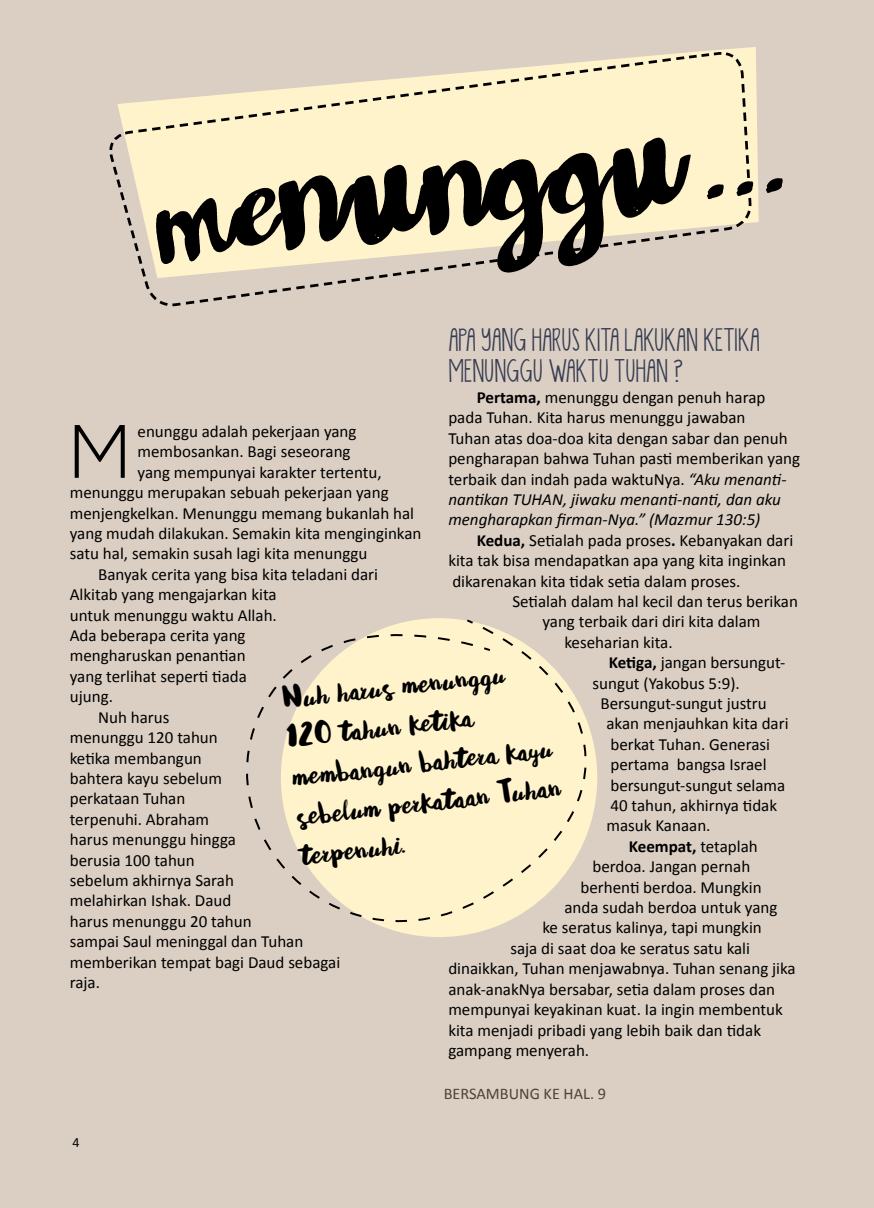
<style>
.page{position:relative;width:874px;height:1208px;background:#fff}
.page>*{position:absolute;margin:0;border:0;box-sizing:border-box;transform-origin:0 0}
.t1{font:170.2px "Asmae one";color:#000}
.t2{font:300 75.4px "Nexa";color:#000}
.t3{font:32.8px/39.4px "Andrea 2";color:#000}
.t4{font:26px/31.2px "KG Skinny Latte";color:#363c52}
.t5{font:17px/20.4px "Calibri";color:#000}
.t6{font:700 17px "Calibri";color:#000}
.t7{font:16.2px "Calibri";color:#000}
.t8{font:14px "Calibri";color:#000}
.s1{font-weight:700}
.s2{font-style:italic}
.s3{font-weight:400}
</style>
<div class="page">
<div style="left:0;top:0;width:873px;height:1208px;background:#dbcfc3"></div>
<svg style="left:708px;top:47px;width:50px;height:176px"></svg>
<svg style="left:720px;top:50px;width:23px;height:1px"></svg>
<svg style="left:109px;top:51px;width:643px;height:256px"></svg>
<svg style="left:246px;top:728px;width:235px;height:209px"></svg>
<svg style="left:496px;top:629px;width:101px;height:259px"></svg>
<svg style="left:255px;top:618px;width:241px;height:282px"></svg>
<h1 class="t1" style="left:145px;top:129px;width:633px;rotate:-6deg">menunggu...</h1>
<h3 class="t4" style="left:448px;top:325px;width:311px">APA YANG HARUS KITA LAKUKAN KETIKA<br>MENUNGGU WAKTU TUHAN ?</h3>
<p class="t5" style="left:448px;top:387px;width:353px;text-indent:28px"><span class="s1">Pertama,</span> menunggu dengan penuh harap pada Tuhan. Kita harus menunggu jawaban<br>Tuhan atas doa-doa kita dengan sabar dan penuh pengharapan bahwa Tuhan pasti memberikan yang terbaik dan indah pada waktuNya. <span class="s2">“Aku menanti&shy;nantikan TUHAN, jiwaku menanti-nanti, dan aku mengharapkan firman-Nya.” (Mazmur 130:5)</span></p>
<p class="t5" style="left:448px;top:530px;width:346px;text-indent:28px"><span class="s1">Kedua,</span> Setialah pada proses<span class="s1">.</span> Kebanyakan dari kita tak bisa mendapatkan apa yang kita inginkan dikarenakan kita tidak setia dalam proses.</p>
<p class="t5" style="left:512px;top:591px;width:287px">Setialah dalam hal kecil dan terus berikan</p>
<p class="t5" style="left:542px;top:611px;width:219px">yang terbaik dari diri kita dalam</p>
<p class="t5" style="left:564px;top:632px;width:110px">keseharian kita.</p>
<p class="t5" style="left:608px;top:652px;width:178px"><span class="s1">Ketiga,</span> jangan bersungut-</p>
<p class="t5" style="left:592px;top:673px;width:149px">sungut (Yakobus 5:9).</p>
<p class="t5" style="left:600px;top:693px;width:168px">Bersungut-sungut justru</p>
<p class="t5" style="left:606px;top:713px;width:183px">akan menjauhkan kita dari</p>
<p class="t5" style="left:610px;top:734px;width:161px">berkat Tuhan. Generasi</p>
<p class="t5" style="left:610px;top:754px;width:158px">pertama bangsa Israel</p>
<p class="t5" style="left:610px;top:775px;width:176px">bersungut-sungut selama</p>
<p class="t5" style="left:610px;top:795px;width:168px">40 tahun, akhirnya tidak</p>
<p class="t5" style="left:606px;top:815px;width:105px">masuk Kanaan.</p>
<p class="t6" style="left:628px;top:835px;width:130px">Keempat, <span class="s3">tetaplah</span></p>
<p class="t5" style="left:592px;top:856px;width:159px">berdoa. Jangan pernah</p>
<p class="t5" style="left:580px;top:877px;width:182px">berhenti berdoa. Mungkin</p>
<p class="t5" style="left:564px;top:897px;width:214px">anda sudah berdoa untuk yang</p>
<p class="t5" style="left:542px;top:917px;width:221px">ke seratus kalinya, tapi mungkin</p>
<p class="t5" style="left:510px;top:938px;width:241px">saja di saat doa ke seratus satu kali</p>
<p class="t5" style="left:448px;top:958px;width:349px">dinaikkan, Tuhan menjawabnya. Tuhan senang jika</p>
<p class="t5" style="left:448px;top:979px;width:328px">anak-anakNya bersabar, setia dalam proses dan</p>
<p class="t5" style="left:448px;top:999px;width:336px">mempunyai keyakinan kuat. Ia ingin membentuk</p>
<p class="t5" style="left:448px;top:1019px;width:314px">kita menjadi pribadi yang lebih baik dan tidak</p>
<p class="t5" style="left:448px;top:1040px;width:142px">gampang menyerah.</p>
<h2 class="t2" style="left:70px;top:408px;width:63px">M</h2>
<p class="t5" style="left:137px;top:421px;width:220px">enunggu adalah pekerjaan yang</p>
<p class="t5" style="left:137px;top:441px;width:214px">membosankan. Bagi seseorang</p>
<p class="t5" style="left:137px;top:462px;width:245px">yang mempunyai karakter tertentu,</p>
<p class="t5" style="left:70px;top:482px;width:320px">menunggu merupakan sebuah pekerjaan yang</p>
<p class="t5" style="left:70px;top:503px;width:346px">menjengkelkan. Menunggu memang bukanlah hal</p>
<p class="t5" style="left:70px;top:523px;width:353px">yang mudah dilakukan. Semakin kita menginginkan</p>
<p class="t5" style="left:70px;top:543px;width:299px">satu hal, semakin susah lagi kita menunggu</p>
<p class="t5" style="left:98px;top:564px;width:281px">Banyak cerita yang bisa kita teladani dari</p>
<p class="t5" style="left:70px;top:584px;width:208px">Alkitab yang mengajarkan kita</p>
<p class="t5" style="left:70px;top:605px;width:208px">untuk menunggu waktu Allah.</p>
<p class="t5" style="left:70px;top:625px;width:177px">Ada beberapa cerita yang</p>
<p class="t5" style="left:70px;top:645px;width:177px">mengharuskan penantian</p>
<p class="t5" style="left:70px;top:666px;width:178px">yang terlihat seperti tiada</p>
<p class="t5" style="left:70px;top:686px;width:45px">ujung.</p>
<p class="t5" style="left:98px;top:707px;width:73px">Nuh harus</p>
<p class="t5" style="left:70px;top:727px;width:149px">menunggu 120 tahun</p>
<p class="t5" style="left:70px;top:747px;width:133px">ketika membangun</p>
<p class="t5" style="left:70px;top:768px;width:154px">bahtera kayu sebelum</p>
<p class="t5" style="left:70px;top:788px;width:117px">perkataan Tuhan</p>
<p class="t5" style="left:70px;top:809px;width:141px">terpenuhi. Abraham</p>
<p class="t5" style="left:70px;top:829px;width:167px">harus menunggu hingga</p>
<p class="t5" style="left:70px;top:849px;width:126px">berusia 100 tahun</p>
<p class="t5" style="left:70px;top:870px;width:166px">sebelum akhirnya Sarah</p>
<p class="t5" style="left:70px;top:890px;width:163px">melahirkan Ishak. Daud</p>
<p class="t5" style="left:70px;top:911px;width:183px">harus menunggu 20 tahun</p>
<p class="t5" style="left:70px;top:931px;width:235px">sampai Saul meninggal dan Tuhan</p>
<p class="t5" style="left:70px;top:951px;width:272px">memberikan tempat bagi Daud sebagai</p>
<p class="t5" style="left:70px;top:972px;width:32px">raja.</p>
<h3 class="t3" style="left:279px;top:681px;width:266px;rotate:-7deg">Nuh harus menunggu<br>120 tahun ketika membangun bahtera kayu sebelum perkataan Tuhan terpenuhi.</h3>
<p class="t8" style="left:72px;top:1133px;width:9px">4</p>
<p class="t7" style="left:443px;top:1083px;width:164px">BERSAMBUNG KE HAL. 9</p>
</div>
